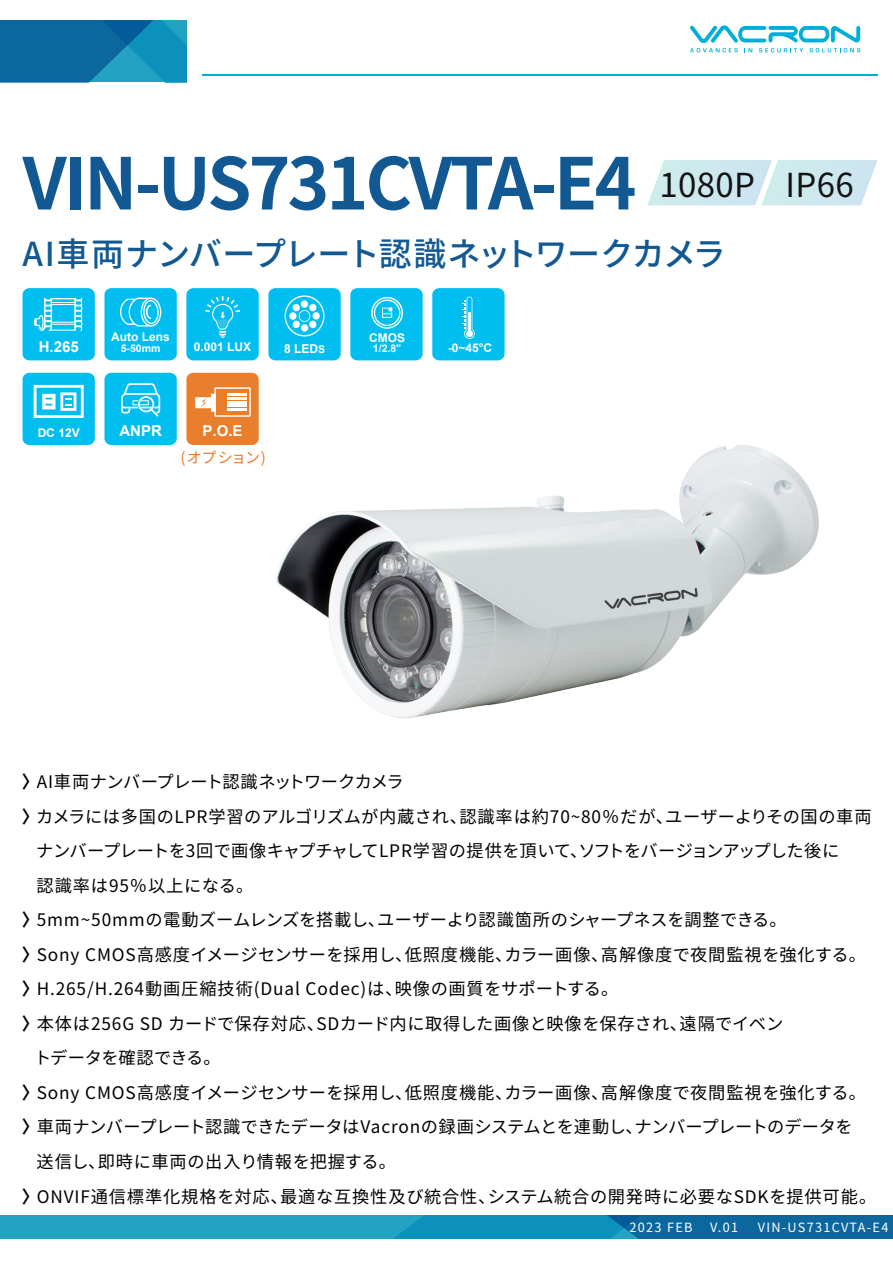
<style>
.page{position:relative;width:893px;height:1263px;background:#fff}
.page>*{position:absolute;margin:0;border:0;box-sizing:border-box;transform-origin:0 0}
.t1{font:700 71.25px "Noto Sans CJ Kjp";letter-spacing:-.04em;color:#125993}
.t2{font:500 33px "Noto Sans CJ Kjp";letter-spacing:-.03em;color:#125993}
.t3{font:33px "Noto Sans CJ Ktc";letter-spacing:.01em;color:#141414}
.t4{font:17.25px "Noto Sans CJ Kjp";letter-spacing:.05em;color:#000}
.t5{font:17.25px "Noto Sans CJ Kjp";letter-spacing:.025em;color:#000}
.t6{font:17.25px "Noto Sans CJ Kjp";letter-spacing:-.015em;color:#000}
.t7{font:17.25px "Noto Sans CJ Kjp";letter-spacing:-.01em;color:#000}
.t8{font:17.25px "Noto Sans CJ Kjp";letter-spacing:-.03em;color:#000}
.t9{font:700 15px "Arial";color:#fff}
.t10{font:15px "Noto Sans CJ Ktc";letter-spacing:-.055em;color:#ea792d}
.t11{font:12.75px "Noto Sans CJ Ktc";letter-spacing:.1em;color:#fff}
.t12{font:700 12.3px "Arial";color:#fff}
.t13{font:700 12px "Arial";color:#fff}
.t14{font:700 10.5px "Arial";color:#fff}
.s1{font-size:10.8px}
.s2{font-weight:700}
</style>
<div class="page">
<div style="left:0;top:1215px;width:893px;height:23px;background:#23a3c1"></div>
<svg style="left:395px;top:1215px;width:498px;height:23px;background:#0b7aab"></svg>
<hr style="left:202px;top:74px;width:676px;height:2px;background:#00aedc">
<svg style="left:0;top:20px;width:186px;height:62px;background:#0d77a8"></svg>
<svg style="left:690px;top:25px;width:170px;height:27px"></svg>
<svg style="left:647px;top:160px;width:231px;height:45px;background:#d2eaef"></svg>
<div style="left:104px;top:288px;width:73px;height:72px;background:#00bef0;border-radius:7px"></div>
<svg style="left:120px;top:298px;width:41px;height:29px"></svg>
<div style="left:23px;top:373px;width:72px;height:72px;background:#00bef0;border-radius:7px"></div>
<svg style="left:34px;top:385px;width:50px;height:33px"></svg>
<div style="left:186px;top:288px;width:73px;height:72px;background:#00bef0;border-radius:7px"></div>
<svg style="left:205px;top:296px;width:35px;height:42px"></svg>
<div style="left:350px;top:288px;width:73px;height:72px;background:#00bef0;border-radius:7px"></div>
<svg style="left:371px;top:297px;width:32px;height:32px"></svg>
<div style="left:432px;top:288px;width:73px;height:72px;background:#00bef0;border-radius:7px"></div>
<svg style="left:462px;top:297px;width:13px;height:42px"></svg>
<div style="left:268px;top:288px;width:73px;height:72px;background:#00bef0;border-radius:7px"></div>
<svg style="left:285px;top:295px;width:39px;height:41px"></svg>
<div style="left:23px;top:288px;width:72px;height:72px;background:#00bef0;border-radius:7px"></div>
<svg style="left:34px;top:298px;width:48px;height:33px"></svg>
<div style="left:104px;top:373px;width:73px;height:72px;background:#00bef0;border-radius:7px"></div>
<svg style="left:121px;top:383px;width:39px;height:34px"></svg>
<img style="left:276px;top:445px;width:543px;height:273px">
<div style="left:186px;top:373px;width:73px;height:72px;background:#e97e2d;border-radius:7px"></div>
<svg style="left:227px;top:393px;width:19px;height:18px"></svg>
<div style="left:195px;top:397px;width:16px;height:11px;background:#fff"></div>
<div style="left:211px;top:394px;width:5px;height:18px;background:#fff"></div>
<div style="left:214px;top:387px;width:37px;height:30px;border:2px solid #fff"></div>
<svg style="left:201px;top:398px;width:6px;height:9px"></svg>
<h1 class="t1" style="left:23px;top:143px;width:615px">VIN-US731CVTA-E4</h1>
<h2 class="t2" style="left:23px;top:235px;width:705px">AI車両ナンバープレート認識ネットワークカメラ</h2>
<h2 class="t3" style="left:660px;top:166px;width:196px">1080P IP66</h2>
<p class="t13" style="left:111px;top:328px;width:60px">Auto Lens</p>
<p class="t14" style="left:121px;top:340px;width:41px">5-50mm</p>
<p class="t13" style="left:369px;top:329px;width:37px">CMOS</p>
<p class="t9" style="left:39px;top:336px;width:42px">H.265</p>
<p class="t12" style="left:284px;top:340px;width:43px">8 LED<span class="s1">S</span></p>
<p class="t14" style="left:373px;top:341px;width:30px">1/2.8"</p>
<p class="t13" style="left:448px;top:339px;width:45px">-0~45°C</p>
<p class="t13" style="left:194px;top:339px;width:59px">0.001 LUX</p>
<p class="t13" style="left:38px;top:424px;width:44px">DC 12V</p>
<p class="t9" style="left:119px;top:420px;width:44px">ANPR</p>
<p class="t9" style="left:203px;top:420px;width:42px">P.O.E</p>
<p class="t10" style="left:181px;top:449px;width:87px">(オプション)</p>
<p class="t8" style="left:22px;top:772px;width:384px"><span class="s2">〉</span>AI車両ナンバープレート認識ネットワークカメラ</p>
<p class="t5" style="left:22px;top:807px;width:851px"><span class="s2">〉</span>カメラには多国のLPR学習のアルゴリズムが内蔵され、認識率は約70~80％だが、ユーザーよりその国の車両</p>
<p class="t6" style="left:36px;top:841px;width:805px">ナンバープレートを3回で画像キャプチャしてLPR学習の提供を頂いて、ソフトをバージョンアップした後に</p>
<p class="t4" style="left:37px;top:876px;width:218px">認識率は95％以上になる。</p>
<p class="t5" style="left:22px;top:910px;width:767px"><span class="s2">〉</span>5mm~50mmの電動ズームレンズを搭載し、ユーザーより認識箇所のシャープネスを調整できる。</p>
<p class="t4" style="left:22px;top:945px;width:846px"><span class="s2">〉</span>Sony CMOS高感度イメージセンサーを採用し、低照度機能、カラー画像、高解像度で夜間監視を強化する。</p>
<p class="t4" style="left:22px;top:979px;width:598px"><span class="s2">〉</span>H.265/H.264動画圧縮技術(Dual Codec)は、映像の画質をサポートする。</p>
<p class="t5" style="left:22px;top:1014px;width:763px"><span class="s2">〉</span>本体は256G SD カードで保存対応、SDカード内に取得した画像と映像を保存され、遠隔でイベン</p>
<p class="t6" style="left:34px;top:1048px;width:188px">トデータを確認できる。</p>
<p class="t4" style="left:22px;top:1083px;width:846px"><span class="s2">〉</span>Sony CMOS高感度イメージセンサーを採用し、低照度機能、カラー画像、高解像度で夜間監視を強化する。</p>
<p class="t7" style="left:22px;top:1117px;width:832px"><span class="s2">〉</span>車両ナンバープレート認識できたデータはVacronの録画システムとを連動し、ナンバープレートのデータを</p>
<p class="t5" style="left:37px;top:1152px;width:361px">送信し、即時に車両の出入り情報を把握する。</p>
<p class="t4" style="left:22px;top:1186px;width:856px"><span class="s2">〉</span>ONVIF通信標準化規格を対応、最適な互換性及び統合性、システム統合の開発時に必要なSDKを提供可能。</p>
<p class="t11" style="left:630px;top:1220px;width:64px">2023 FEB</p>
<p class="t11" style="left:710px;top:1220px;width:29px">V.01</p>
<p class="t11" style="left:758px;top:1220px;width:132px">VIN-US731CVTA-E4</p>
</div>
